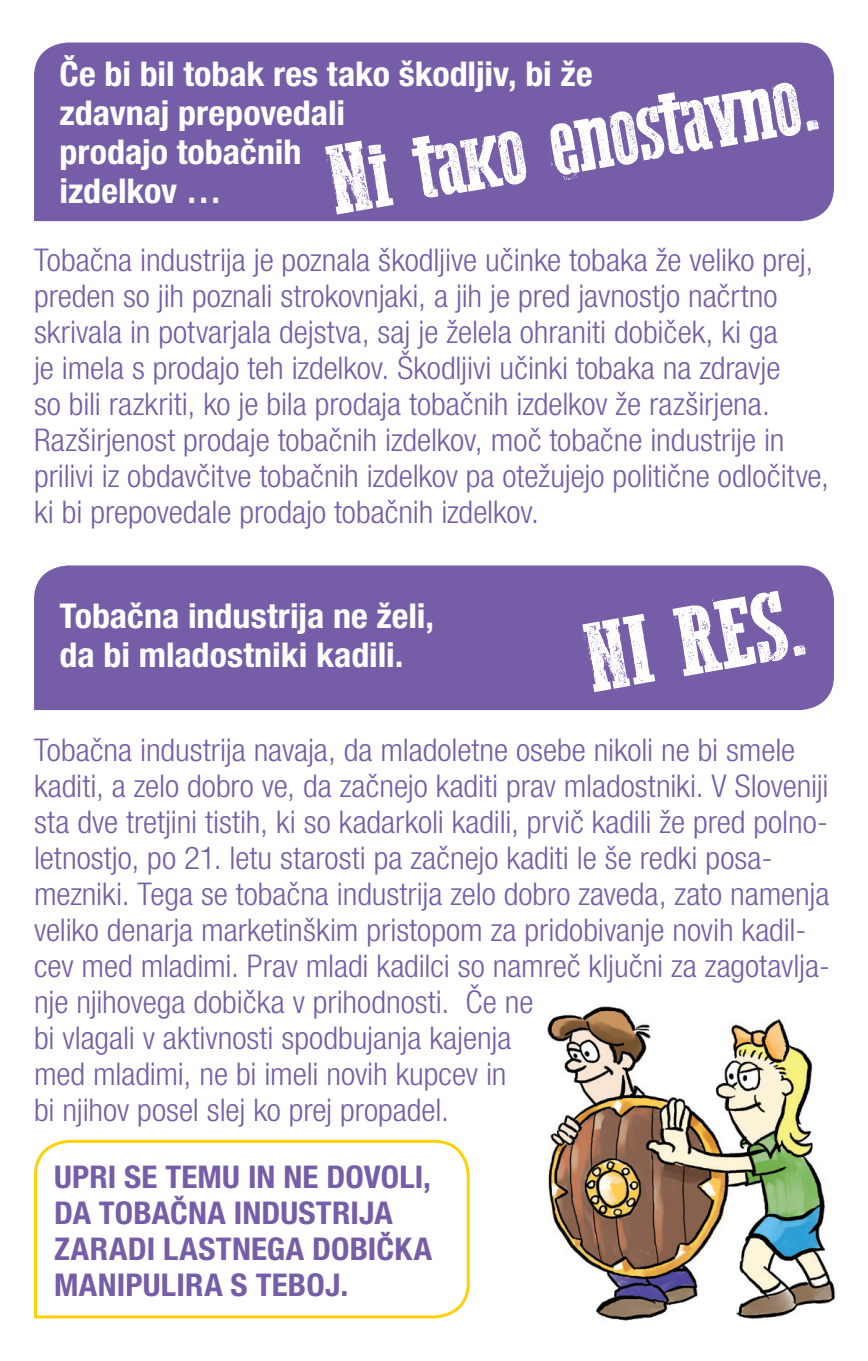
<style>
.page{position:relative;width:868px;height:1361px;background:#fff}
.page>*{position:absolute;margin:0;border:0;box-sizing:border-box;transform-origin:0 0}
.t1{font:102px "Western Bang Bang";color:#fff}
.t2{font:700 condensed 34.2px/39px "Helvetica Neue LT Pro";color:#fff;scale:1.05 1}
.t3{font:300 condensed 31.2px/36px "Helvetica Neue LT Pro";color:#765da8;scale:1.05 1}
.t4{font:700 condensed 31.2px/36px "Helvetica Neue LT Pro";letter-spacing:.005em;color:#765da8;scale:1.05 1}
</style>
<div class="page">
<div style="left:34px;top:565px;width:799px;height:145px;background:#765da8"></div>
<div style="left:34px;top:43px;width:799px;height:178px;background:#765da8"></div>
<img style="left:547px;top:1006px;width:289px;height:315px">
<svg style="left:34px;top:1139px;width:436px;height:180px"></svg>
<p class="t2" style="left:60px;top:54px;width:509px">Če bi bil tobak res tako škodljiv, bi že zdavnaj prepovedali<br>prodajo tobačnih<br>izdelkov …</p>
<p class="t1" style="left:321px;top:130px;width:498px;rotate:-10deg">Ni tako enostavno.</p>
<p class="t3" style="left:34px;top:242px;width:758px">Tobačna industrija je poznala škodljive učinke tobaka že veliko prej, preden so jih poznali strokovnjaki, a jih je pred javnostjo načrtno skrivala in potvarjala dejstva, saj je želela ohraniti dobiček, ki ga<br>je imela s prodajo teh izdelkov. Škodljivi učinki tobaka na zdravje<br>so bili razkriti, ko je bila prodaja tobačnih izdelkov že razširjena.<br>Razširjenost prodaje tobačnih izdelkov, moč tobačne industrije in prilivi iz obdavčitve tobačnih izdelkov pa otežujejo politične odločitve, ki bi prepovedale prodajo tobačnih izdelkov.</p>
<p class="t2" style="left:60px;top:596px;width:358px">Tobačna industrija ne želi, da bi mladostniki kadili.</p>
<p class="t1" style="left:578px;top:608px;width:224px;rotate:-10deg">NI RES.</p>
<p class="t3" style="left:34px;top:731px;width:759px">Tobačna industrija navaja, da mladoletne osebe nikoli ne bi smele kaditi, a zelo dobro ve, da začnejo kaditi prav mladostniki. V Sloveniji sta dve tretjini tistih, ki so kadarkoli kadili, prvič kadili že pred polno&shy;letnostjo, po 21. letu starosti pa začnejo kaditi le še redki posa&shy;mezniki. Tega se tobačna industrija zelo dobro zaveda, zato namenja veliko denarja marketinškim pristopom za pridobivanje novih kadil&shy;cev med mladimi. Prav mladi kadilci so namreč ključni za zagotavlja&shy;nje njihovega dobička v prihodnosti. Če ne<br>bi vlagali v aktivnosti spodbujanja kajenja<br>med mladimi, ne bi imeli novih kupcev in<br>bi njihov posel slej ko prej propadel.</p>
<p class="t4" style="left:54px;top:1158px;width:361px">UPRI SE TEMU IN NE DOVOLI,<br>DA TOBAČNA INDUSTRIJA<br>ZARADI LASTNEGA DOBIČKA<br>MANIPULIRA S TEBOJ.</p>
</div>
